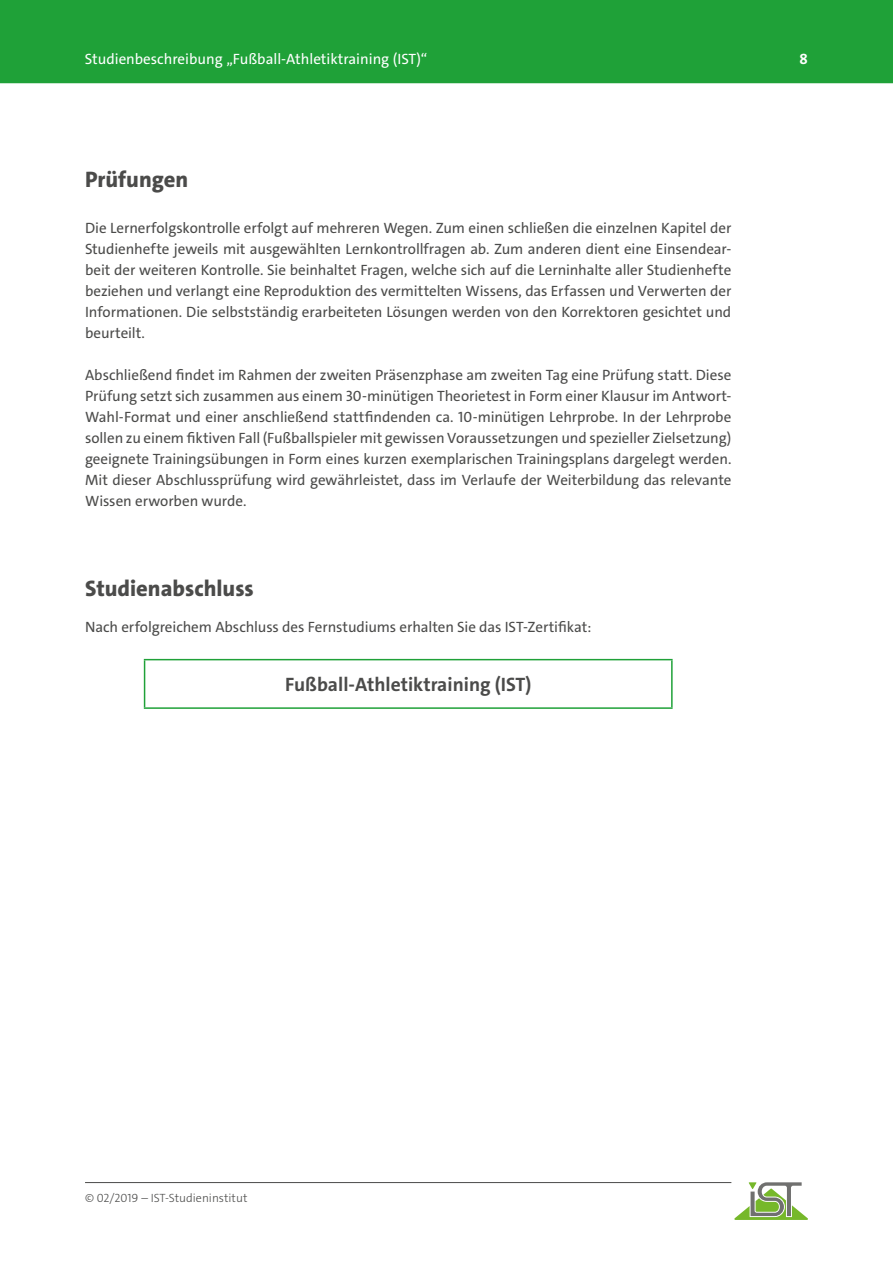
<style>
.page{position:relative;width:893px;height:1263px;background:#fff}
.page>*{position:absolute;margin:0;border:0;box-sizing:border-box;transform-origin:0 0}
.t1{font:800 22.5px "The Sans C4 s";color:#4b4b4a}
.t2{font:700 19.5px "The Sans C4 s";color:#4b4b4a}
.t3{font:15px/21px "The Sans C4 s";letter-spacing:-.005em;color:#4b4b4a;text-align:justify}
.t4{font:15px "The Sans C4 s";color:#fff}
.t5{font:700 15px "The Sans C4 s";color:#fff}
.t6{font:300 12px "The Sans C4 s";color:#4b4b4a}
</style>
<div class="page">
<hr style="left:85px;top:1182px;width:646px;height:1px;background:#4b4b4a">
<svg style="left:734px;top:1182px;width:74px;height:38px"></svg>
<div style="left:0;top:0;width:893px;height:83px;background:#1fa138"></div>
<hr style="left:144px;top:660px;width:1px;height:47px;background:#1fa138">
<hr style="left:144px;top:659px;width:529px;height:1px;background:#1fa138">
<hr style="left:671px;top:660px;width:2px;height:47px;background:#1fa138">
<hr style="left:144px;top:707px;width:529px;height:2px;background:#1fa138">
<p class="t4" style="left:85px;top:49px;width:344px">Studienbeschreibung „Fußball-Athletiktraining (IST)“</p>
<p class="t5" style="left:800px;top:49px;width:10px">8</p>
<h1 class="t1" style="left:85px;top:165px;width:105px">Prüfungen</h1>
<p class="t3" style="left:85px;top:217px;width:648px">Die Lernerfolgskontrolle erfolgt auf mehreren Wegen. Zum einen schließen die einzelnen Kapitel der Studienhefte jeweils mit ausgewählten Lernkontrollfragen ab. Zum anderen dient eine Einsendear&shy;beit der weiteren Kontrolle. Sie beinhaltet Fragen, welche sich auf die Lerninhalte aller Studienhefte beziehen und verlangt eine Reproduktion des vermittelten Wissens, das Erfassen und Verwerten der Informationen. Die selbstständig erarbeiteten Lösungen werden von den Korrektoren gesichtet und beurteilt.</p>
<p class="t3" style="left:85px;top:364px;width:648px">Abschließend findet im Rahmen der zweiten Präsenzphase am zweiten Tag eine Prüfung statt. Diese Prüfung setzt sich zusammen aus einem 30-minütigen Theorietest in Form einer Klausur im Antwort-Wahl-Format und einer anschließend stattfindenden ca. 10-minütigen Lehrprobe. In der Lehrprobe sollen zu einem fiktiven Fall (Fußballspieler mit gewissen Voraussetzungen und spezieller Zielsetzung) geeignete Trainingsübungen in Form eines kurzen exemplarischen Trainingsplans dargelegt werden.<br>Mit dieser Abschlussprüfung wird gewährleistet, dass im Verlaufe der Weiterbildung das relevante Wissen erworben wurde.</p>
<h1 class="t1" style="left:85px;top:574px;width:170px">Studienabschluss</h1>
<p class="t3" style="left:85px;top:616px;width:508px">Nach erfolgreichem Abschluss des Fernstudiums erhalten Sie das IST-Zertifikat:</p>
<h2 class="t2" style="left:285px;top:672px;width:248px">Fußball-Athletiktraining (IST)</h2>
<p class="t6" style="left:85px;top:1190px;width:164px">© 02/2019 – IST-Studieninstitut</p>
</div>
